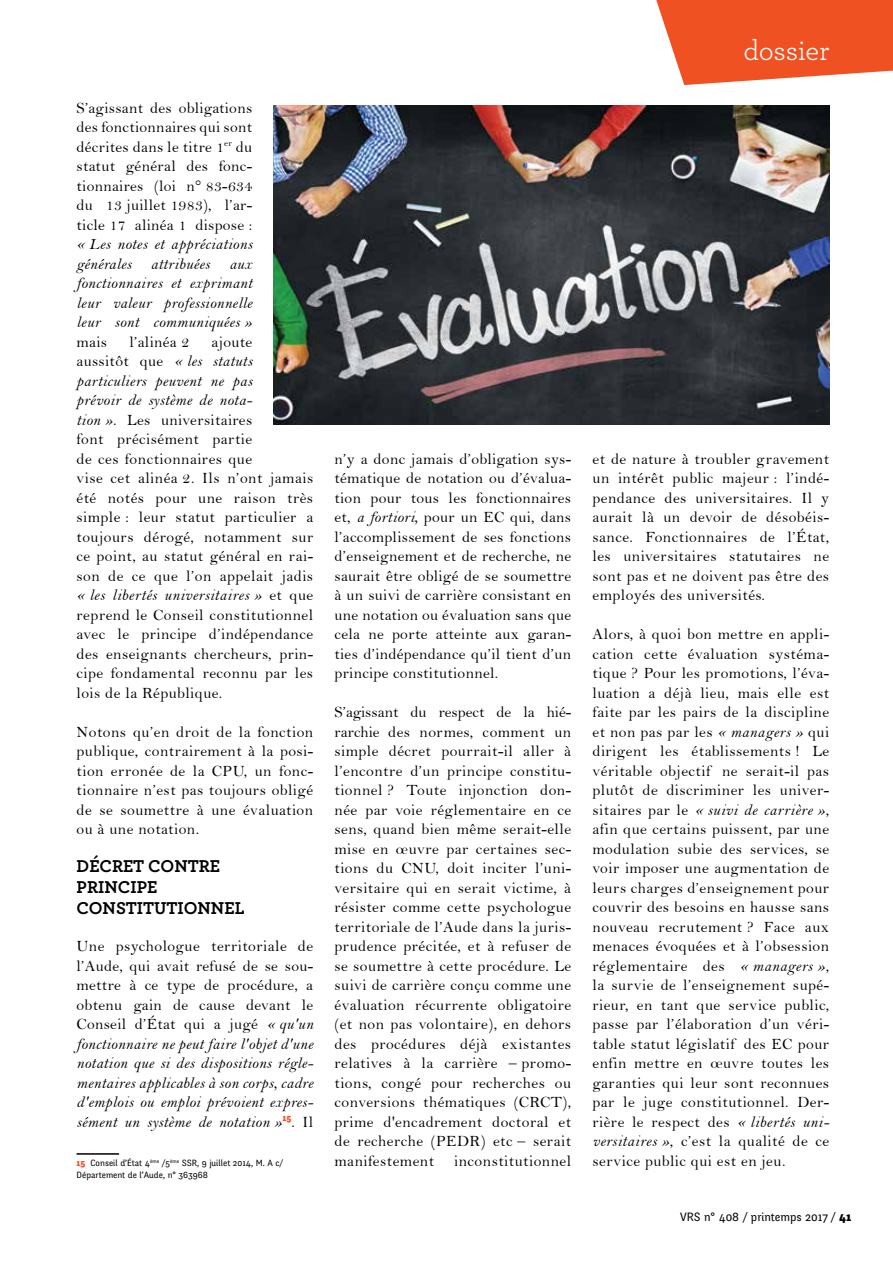
<style>
.page{position:relative;width:893px;height:1263px;background:#fff}
.page>*{position:absolute;margin:0;border:0;box-sizing:border-box;transform-origin:0 0}
.t1{font:28.8px "Archer";letter-spacing:-.01em;color:#fff}
.t2{font:700 18px/21px "Archer";color:#000}
.t3{font:15.75px/19.5px "Bell";letter-spacing:.03em;color:#000;text-align:justify}
.t4{font:15.75px/19.5px "Bell MT Italic";letter-spacing:.02em;color:#000;text-align:justify}
.t5{font:12px "Fengardo Neue";color:#000}
.t6{font:9px/12px "Fengardo Neue";color:#000}
.s1{font-family:"Bell MT Italic"}
.s2{font-family:"Bell"}
.s3{font-weight:900;color:#f05123}
.s4{font-weight:900}
</style>
<div class="page">
<svg style="left:656px;top:0;width:237px;height:85px;background:#f26840"></svg>
<hr style="left:77px;top:1153px;width:42px;height:2px;background:#000">
<img style="left:274px;top:105px;width:555px;height:319px">
<p class="t3" style="left:77px;top:99px;width:177px">S’agissant des obligations des fonctionnaires qui sont décrites dans le titre 1<sup>er</sup> du statut général des fonc&shy;tionnaires (loi n° 83-634 du 13 juillet 1983), l’ar&shy;ticle 17 alinéa 1 dispose :</p>
<p class="t4" style="left:77px;top:236px;width:177px">« Les notes et appréciations générales attribuées aux fonctionnaires et exprimant leur valeur professionnelle leur sont communiquées »</p>
<p class="t3" style="left:77px;top:333px;width:32px">mais</p>
<p class="t3" style="left:129px;top:333px;width:61px">l’alinéa 2</p>
<p class="t3" style="left:77px;top:333px;width:177px;text-align:right">ajoute<br>aussitôt que <span class="s1">« les statuts</span></p>
<p class="t4" style="left:77px;top:373px;width:177px">particuliers peuvent ne pas prévoir de système de nota-</p>
<p class="t3" style="left:77px;top:411px;width:238px;text-align:left"><span class="s1">tion »</span>. Les universitaires<br>font précisément partie<br>de ces fonctionnaires que<br>vise cet alinéa 2. Ils n’ont jamais été notés pour une raison très simple : leur statut particulier a toujours dérogé, notamment sur ce point, au statut général en rai&shy;son de ce que l’on appelait jadis</p>
<p class="t4" style="left:77px;top:587px;width:238px">« les libertés universitaires » <span class="s2">et que</span></p>
<p class="t3" style="left:77px;top:606px;width:238px">reprend le Conseil constitutionnel avec le principe d’indépendance des enseignants chercheurs, prin&shy;cipe fondamental reconnu par les lois de la République.</p>
<p class="t3" style="left:77px;top:723px;width:238px">Notons qu’en droit de la fonction publique, contrairement à la posi&shy;tion erronée de la CPU, un fonc&shy;tionnaire n’est pas toujours obligé de se soumettre à une évaluation ou à une notation.</p>
<p class="t2" style="left:77px;top:855px;width:170px">DÉCRET CONTRE<br>PRINCIPE<br>CONSTITUTIONNEL</p>
<p class="t3" style="left:77px;top:938px;width:238px">Une psychologue territoriale de l’Aude, qui avait refusé de se sou&shy;mettre à ce type de procédure, a obtenu gain de cause devant le Conseil d’État qui a jugé <span class="s1">« qu'un</span></p>
<p class="t4" style="left:77px;top:1036px;width:238px">fonctionnaire ne peut faire l'objet d'une notation que si des dispositions régle&shy;mentaires applicables à son corps, cadre d'emplois ou emploi prévoient expres&shy;sément un système de notation »<sup>15</sup><span class="s2">. Il</span></p>
<p class="t6" style="left:77px;top:1157px;width:208px"><span class="s3">15</span> Conseil d’État 4<sup>ème</sup> /5<sup>ème</sup> SSR, 9 juillet 2014, M. A c/<br>Département de l’Aude, n° 363968</p>
<p class="t3" style="left:334px;top:450px;width:238px">n’y a donc jamais d’obligation sys&shy;tématique de notation ou d’évalua&shy;tion pour tous les fonctionnaires et, <span class="s1">a fortiori,</span> pour un EC qui, dans l’accomplissement de ses fonctions d’enseignement et de recherche, ne saurait être obligé de se soumettre à un suivi de carrière consistant en une notation ou évaluation sans que cela ne porte atteinte aux garan&shy;ties d’indépendance qu’il tient d’un principe constitutionnel.</p>
<p class="t3" style="left:334px;top:704px;width:238px">S’agissant du respect de la hié&shy;rarchie des normes, comment un simple décret pourrait-il aller à l’encontre d’un principe constitu&shy;tionnel ? Toute injonction don&shy;née par voie réglementaire en ce sens, quand bien même serait-elle mise en œuvre par certaines sec&shy;tions du CNU, doit inciter l’uni&shy;versitaire qui en serait victime, à résister comme cette psychologue territoriale de l’Aude dans la juris&shy;prudence précitée, et à refuser de se soumettre à cette procédure. Le suivi de carrière conçu comme une évaluation récurrente obligatoire (et non pas volontaire), en dehors des procédures déjà existantes relatives à la carrière – promo&shy;tions, congé pour recherches ou conversions thématiques (CRCT), prime d'encadrement doctoral et de recherche (PEDR) etc – serait manifestement</p>
<p class="t3" style="left:454px;top:1152px;width:118px">inconstitutionnel</p>
<h1 class="t1" style="left:743px;top:37px;width:87px">dossier</h1>
<p class="t3" style="left:592px;top:450px;width:238px">et de nature à troubler gravement un intérêt public majeur : l’indé&shy;pendance des universitaires. Il y aurait là un devoir de désobéis&shy;sance. Fonctionnaires de l’État, les universitaires statutaires ne sont pas et ne doivent pas être des employés des universités.</p>
<p class="t3" style="left:592px;top:626px;width:238px">Alors, à quoi bon mettre en appli&shy;cation cette évaluation systéma&shy;tique ? Pour les promotions, l’éva&shy;luation a déjà lieu, mais elle est faite par les pairs de la discipline et non pas par les <span class="s1">« managers »</span> qui dirigent les établissements ! Le véritable objectif ne serait-il pas plutôt de discriminer les univer-</p>
<p class="t4" style="left:592px;top:801px;width:238px"><span class="s2">sitaires par le</span> « suivi de carrière »<span class="s2">,</span></p>
<p class="t3" style="left:592px;top:821px;width:238px">afin que certains puissent, par une modulation subie des services, se voir imposer une augmentation de leurs charges d’enseignement pour couvrir des besoins en hausse sans nouveau recrutement ? Face aux menaces évoquées et à l’obsession réglementaire des <span class="s1">« managers »</span>, la survie de l’enseignement supé&shy;rieur, en tant que service public, passe par l’élaboration d’un véri&shy;table statut législatif des EC pour enfin mettre en œuvre toutes les garanties qui leur sont reconnues par le juge constitutionnel. Der&shy;rière le respect des <span class="s1">« libertés uni&shy;versitaires »</span>, c’est la qualité de ce service public qui est en jeu.</p>
<p class="t5" style="left:680px;top:1210px;width:172px">VRS n° 408 / printemps 2017 / <span class="s4">41</span></p>
</div>
